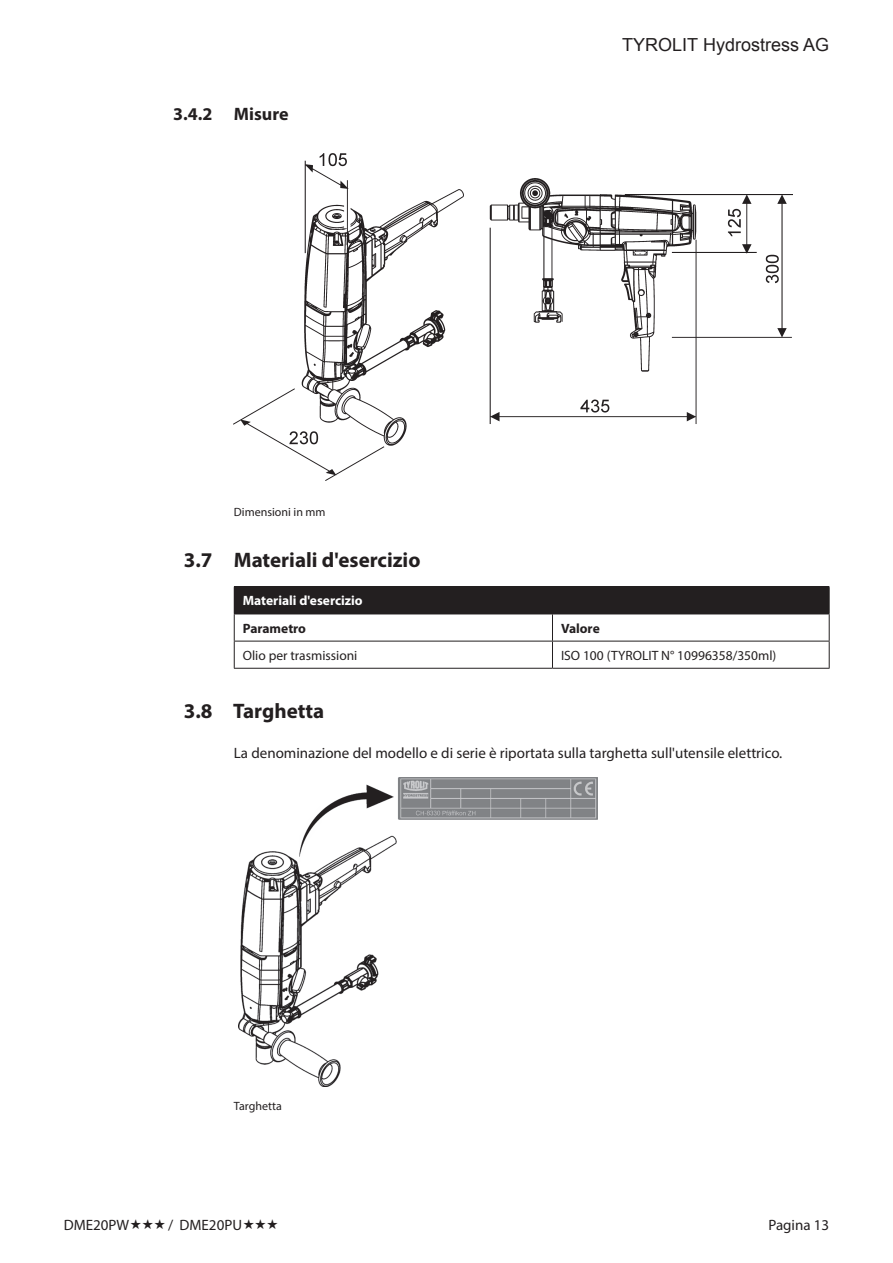
<style>
.page{position:relative;width:893px;height:1263px;background:#fff}
.page>*{position:absolute;margin:0;border:0;box-sizing:border-box;transform-origin:0 0}
.t1{font:700 21px "Myriad Pro";color:#231f20}
.t2{font:18px "Arial";color:#231f20}
.t3{font:700 18px "Myriad Pro";color:#231f20}
.t4{font:15px "Myriad Pro";color:#231f20}
.t5{font:13.5px "Myriad Pro";color:#231f20}
.t6{font:700 13.5px "Myriad Pro";color:#fff}
.t7{font:700 13.5px "Myriad Pro";color:#231f20}
.t8{font:12px "Myriad Pro";color:#231f20}
</style>
<div class="page">
<div style="left:234px;top:587px;width:595px;height:27px;background:#231f20"></div>
<hr style="left:234px;top:614px;width:318px;height:1px;background:#231f20">
<hr style="left:552px;top:614px;width:278px;height:1px;background:#231f20">
<hr style="left:234px;top:586px;width:318px;height:1px;background:#231f20">
<hr style="left:552px;top:586px;width:278px;height:1px;background:#231f20">
<hr style="left:234px;top:641px;width:318px;height:1px;background:#231f20">
<svg style="left:234px;top:614px;width:1px;height:54px"></svg>
<hr style="left:552px;top:641px;width:278px;height:1px;background:#231f20">
<svg style="left:552px;top:614px;width:1px;height:54px"></svg>
<svg style="left:829px;top:587px;width:1px;height:81px"></svg>
<hr style="left:234px;top:668px;width:318px;height:1px;background:#231f20">
<hr style="left:552px;top:668px;width:278px;height:1px;background:#231f20">
<img style="left:234px;top:153px;width:559px;height:327px">
<img style="left:238px;top:778px;width:359px;height:308px">
<p class="t3" style="left:173px;top:102px;width:41px">3.4.2</p>
<p class="t3" style="left:234px;top:102px;width:56px">Misure</p>
<p class="t2" style="left:622px;top:33px;width:209px">TYROLIT Hydrostress AG</p>
<h1 class="t1" style="left:184px;top:547px;width:30px">3.7</h1>
<h1 class="t1" style="left:184px;top:697px;width:30px">3.8</h1>
<p class="t8" style="left:234px;top:504px;width:93px">Dimensioni in mm</p>
<h1 class="t1" style="left:234px;top:546px;width:188px">Materiali d'esercizio</h1>
<p class="t6" style="left:243px;top:592px;width:121px">Materiali d'esercizio</p>
<p class="t7" style="left:243px;top:619px;width:65px">Parametro</p>
<p class="t7" style="left:561px;top:619px;width:40px">Valore</p>
<p class="t5" style="left:243px;top:647px;width:116px">Olio per trasmissioni</p>
<p class="t5" style="left:561px;top:647px;width:217px">ISO 100 (TYROLIT N° 10996358/350ml)</p>
<h1 class="t1" style="left:233px;top:697px;width:93px">Targhetta</h1>
<p class="t4" style="left:234px;top:744px;width:550px">La denominazione del modello e di serie è riportata sulla targhetta sull'utensile elettrico.</p>
<p class="t8" style="left:234px;top:1098px;width:49px">Targhetta</p>
<p class="t4" style="left:64px;top:1215px;width:67px">DME20PW</p>
<p class="t4" style="left:168px;top:1215px;width:76px">/ DME20PU</p>
<p class="t4" style="left:768px;top:1215px;width:62px">Pagina 13</p>
</div>
